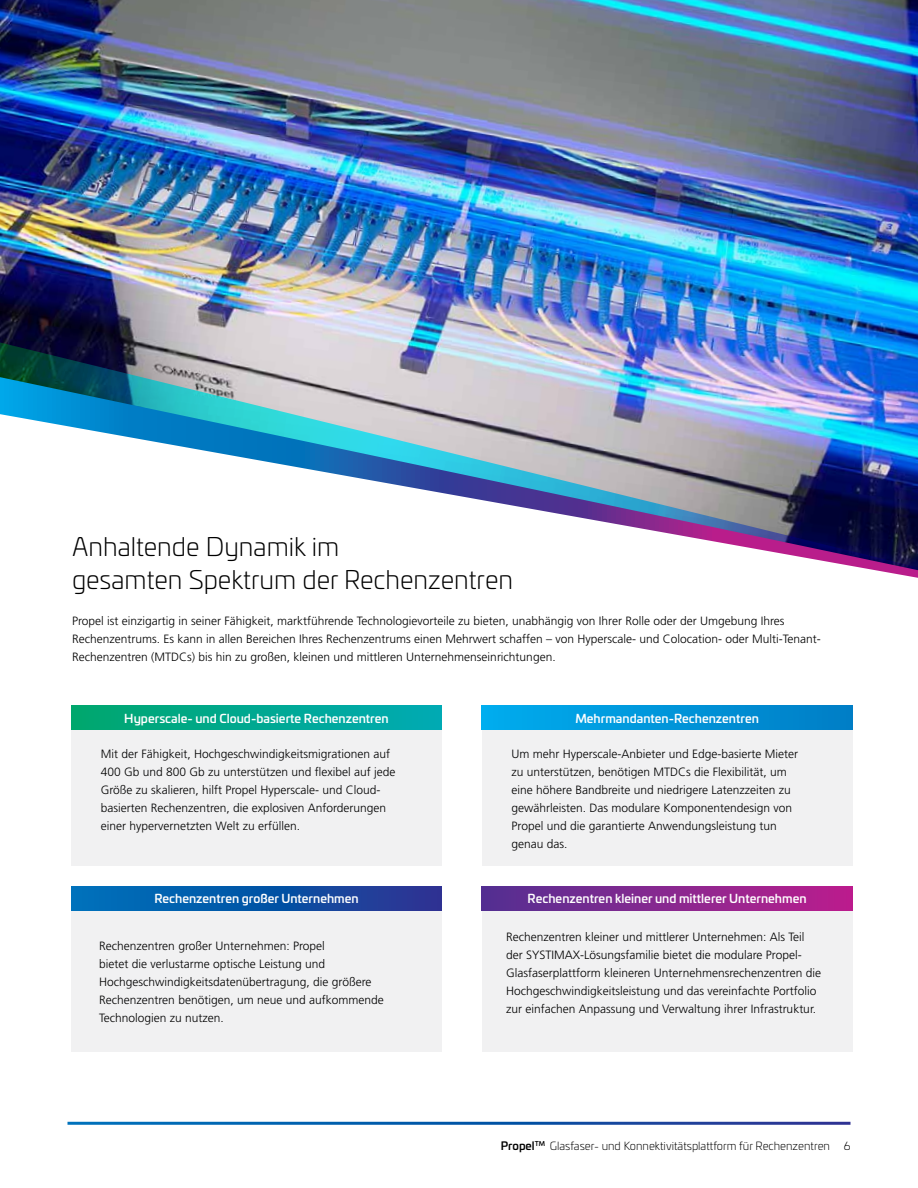
<style>
.page{position:relative;width:918px;height:1188px;background:#fff}
.page>*{position:absolute;margin:0;border:0;box-sizing:border-box;transform-origin:0 0}
.t1{font:300 25.5px/33px "Univia Pro";color:#000}
.t2{font:300 12px/18px "Frutiger LT Pro";color:#000}
.t3{font:500 12px "Univia Pro";color:#fff}
.t4{font:300 11.25px "Univia Pro";color:#000}
.s1{font-weight:500}
</style>
<div class="page">
<div style="left:71px;top:724px;width:371px;height:142px;background:#f1f1f2"></div>
<div style="left:71px;top:911px;width:371px;height:141px;background:#f1f1f2"></div>
<div style="left:482px;top:724px;width:370px;height:142px;background:#f1f1f2"></div>
<div style="left:482px;top:911px;width:370px;height:141px;background:#f1f1f2"></div>
<svg style="left:71px;top:886px;width:371px;height:25px;background:#0c53a6"></svg>
<div style="left:482px;top:706px;width:370px;height:24px;background:linear-gradient(to right,#00acee,#007ec6)"></div>
<div style="left:482px;top:886px;width:370px;height:25px;background:linear-gradient(to right,#543092,#bc1e8d)"></div>
<div style="left:71px;top:706px;width:371px;height:24px;background:linear-gradient(to right,#00a76e,#00aab4)"></div>
<img style="left:0;top:0;width:918px;height:342px">
<img style="left:0;top:342px;width:918px;height:35px">
<img style="left:0;top:377px;width:918px;height:201px">
<h1 class="t1" style="left:72px;top:529px;width:443px">Anhaltende Dynamik im<br>gesamten Spektrum der Rechenzentren</h1>
<p class="t2" style="left:72px;top:612px;width:750px">Propel ist einzigartig in seiner Fähigkeit, marktführende Technologievorteile zu bieten, unabhängig von Ihrer Rolle oder der Umgebung Ihres<br>Rechenzentrums. Es kann in allen Bereichen Ihres Rechenzentrums einen Mehrwert schaffen – von Hyperscale- und Colocation- oder Multi-Tenant-<br>Rechenzentren (MTDCs) bis hin zu großen, kleinen und mittleren Unternehmenseinrichtungen.</p>
<p class="t3" style="left:124px;top:709px;width:266px">Hyperscale- und Cloud-basierte Rechenzentren</p>
<p class="t2" style="left:101px;top:745px;width:296px">Mit der Fähigkeit, Hochgeschwindigkeitsmigrationen auf 400 Gb und 800 Gb zu unterstützen und flexibel auf jede Größe zu skalieren, hilft Propel Hyperscale- und Cloud&shy;basierten Rechenzentren, die explosiven Anforderungen einer hypervernetzten Welt zu erfüllen.</p>
<p class="t3" style="left:154px;top:890px;width:206px">Rechenzentren großer Unternehmen</p>
<p class="t2" style="left:99px;top:937px;width:286px">Rechenzentren großer Unternehmen: Propel<br>bietet die verlustarme optische Leistung und Hochgeschwindigkeitsdatenübertragung, die größere Rechenzentren benötigen, um neue und aufkommende Technologien zu nutzen.</p>
<p class="t3" style="left:575px;top:709px;width:185px">Mehrmandanten-Rechenzentren</p>
<p class="t2" style="left:512px;top:745px;width:288px">Um mehr Hyperscale-Anbieter und Edge-basierte Mieter zu unterstützen, benötigen MTDCs die Flexibilität, um eine höhere Bandbreite und niedrigere Latenzzeiten zu gewährleisten. Das modulare Komponentendesign von Propel und die garantierte Anwendungsleistung tun genau das.</p>
<p class="t3" style="left:528px;top:890px;width:280px">Rechenzentren kleiner und mittlerer Unternehmen</p>
<p class="t2" style="left:506px;top:928px;width:316px">Rechenzentren kleiner und mittlerer Unternehmen: Als Teil der SYSTIMAX-Lösungsfamilie bietet die modulare Propel-Glasfaserplattform kleineren Unternehmensrechenzentren die Hochgeschwindigkeitsleistung und das vereinfachte Portfolio zur einfachen Anpassung und Verwaltung ihrer Infrastruktur.</p>
<p class="t4" style="left:501px;top:1138px;width:351px"><span class="s1">Propel</span><sup>TM</sup> Glasfaser- und Konnektivitätsplattform für Rechenzentren 6</p>
</div>
